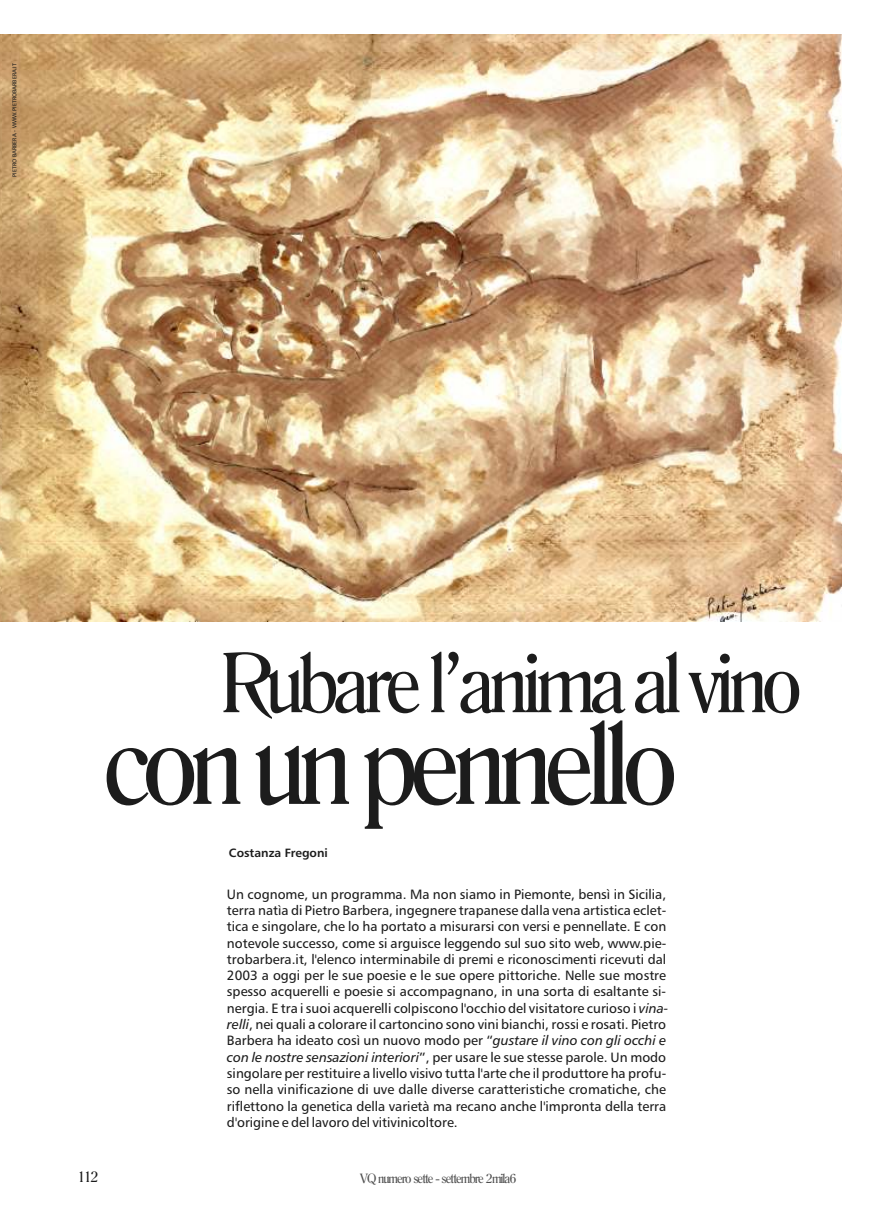
<style>
.page{position:relative;width:893px;height:1212px;background:#fff}
.page>*{position:absolute;margin:0;border:0;box-sizing:border-box;transform-origin:0 0}
.t1{font:113.25px "Romana BT";letter-spacing:-.07em;color:#1c1c1c}
.t2{font:82.05px "Romana BT";letter-spacing:-.07em;color:#1c1c1c}
.t3{font:15px "Romana BT";color:#1c1c1c}
.t4{font:13.5px/16.4px "Humanist 777 BT Roman B";color:#1c1c1c}
.t5{font:13.05px "Romana BT";letter-spacing:-.075em;color:#4f4f4f}
.t6{font:12px "Humanist 777 BT Roman B,Bold";color:#1c1c1c}
.t7{font:5.7px "Humanist 777 BT Roman B";color:#1c1c1c}
.s1{font-family:"Humanist 777 BT Roman B,Italic"}
</style>
<div class="page">
<img style="left:0;top:35px;width:841px;height:586px">
<p class="t7" style="left:12px;top:177px;width:115px;rotate:-90deg">PIETRO BARBERA - WWW.PIETROBARBERA.IT</p>
<h2 class="t2" style="left:220px;top:650px;width:583px">Rubare l’anima al vino</h2>
<h1 class="t1" style="left:103px;top:718px;width:576px">con un pennello</h1>
<p class="t6" style="left:229px;top:848px;width:100px">Costanza Fregoni</p>
<p class="t4" style="left:227px;top:887px;width:443px">Un cognome, un programma. Ma non siamo in Piemonte, bensì in Sicilia, terra natìa di Pietro Barbera, ingegnere trapanese dalla vena artistica eclet&shy;tica e singolare, che lo ha portato a misurarsi con versi e pennellate. E con notevole successo, come si arguisce leggendo sul suo sito web, www.pie&shy;trobarbera.it, l'elenco interminabile di premi e riconoscimenti ricevuti dal 2003 a oggi per le sue poesie e le sue opere pittoriche. Nelle sue mostre spesso acquerelli e poesie si accompagnano, in una sorta di esaltante si&shy;nergia. E tra i suoi acquerelli colpiscono l'occhio del visitatore curioso i <span class="s1">vina&shy;relli</span>, nei quali a colorare il cartoncino sono vini bianchi, rossi e rosati. Pietro Barbera ha ideato così un nuovo modo per “<span class="s1">gustare il vino con gli occhi e con le nostre sensazioni interiori</span>”, per usare le sue stesse parole. Un modo singolare per restituire a livello visivo tutta l'arte che il produttore ha profu&shy;so nella vinificazione di uve dalle diverse caratteristiche cromatiche, che riflettono la genetica della varietà ma recano anche l'impronta della terra d'origine e del lavoro del vitivinicoltore.</p>
<p class="t3" style="left:77px;top:1171px;width:23px">112</p>
<p class="t5" style="left:360px;top:1173px;width:158px">VQ numero sette - settembre 2mila6</p>
</div>
